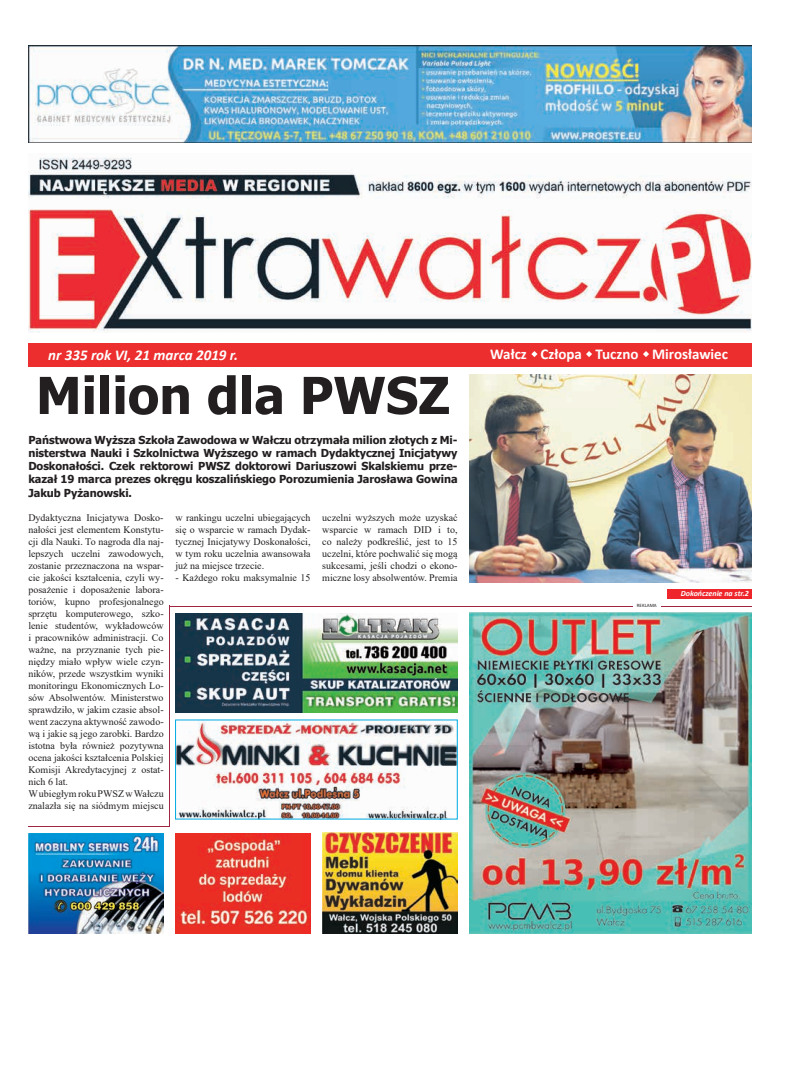
<style>
.page{position:relative;width:794px;height:1092px;background:#fff}
.page>*{position:absolute;margin:0;border:0;box-sizing:border-box;transform-origin:0 0}
.t1{font:700 51px "Tahoma";color:#231f20}
.t2{font:700 15px "Calibri";color:#fff}
.t3{font:italic 700 15px "Calibri";color:#fff}
.t4{font:700 11px/13.2px "Tahoma";letter-spacing:-.005em;color:#231f20;text-align:justify}
.t5{font:10px/12px "Times New Roman";color:#231f20;text-align:justify}
.t6{font:italic 700 8px "Calibri";color:#fff}
.t7{font:5px "Calibri";color:#231f20}
</style>
<div class="page">
<img style="left:322px;top:832px;width:135px;height:101px">
<img style="left:28px;top:833px;width:136px;height:100px">
<div style="left:28px;top:343px;width:723px;height:24px;background:#ec2e2e"></div>
<img style="left:177px;top:721px;width:278px;height:96px">
<svg style="left:531px;top:351px;width:6px;height:6px"></svg>
<svg style="left:586px;top:351px;width:6px;height:6px"></svg>
<svg style="left:643px;top:351px;width:6px;height:6px"></svg>
<img style="left:28px;top:45px;width:723px;height:98px">
<div style="left:667px;top:589px;width:84px;height:9px;background:#ee262c"></div>
<hr style="left:169px;top:605px;width:582px;height:1px;background:#a02540">
<div style="left:633px;top:603px;width:27px;height:5px;background:#fff"></div>
<img style="left:28px;top:157px;width:723px;height:176px">
<hr style="left:28px;top:826px;width:142px;height:1px;background:#a02540">
<img style="left:175px;top:833px;width:136px;height:100px">
<img style="left:469px;top:612px;width:282px;height:321px">
<hr style="left:169px;top:605px;width:1px;height:221px;background:#a02540">
<img style="left:175px;top:613px;width:282px;height:99px">
<img style="left:469px;top:375px;width:282px;height:208px">
<h2 class="t3" style="left:48px;top:344px;width:191px">nr 335 rok VI, 21 marca 2019 r.</h2>
<h2 class="t2" style="left:490px;top:343px;width:239px">Wałcz Człopa Tuczno Mirosławiec</h2>
<h1 class="t1" style="left:36px;top:359px;width:415px">Milion dla PWSZ</h1>
<p class="t4" style="left:28px;top:433px;width:431px">Państwowa Wyższa Szkoła Zawodowa w Wałczu otrzymała milion złotych z Mi&shy;nisterstwa Nauki i Szkolnictwa Wyższego w ramach Dydaktycznej Inicjatywy Doskonałości. Czek rektorowi PWSZ doktorowi Dariuszowi Skalskiemu prze&shy;kazał 19 marca prezes okręgu koszalińskiego Porozumienia Jarosława Gowina Jakub Pyżanowski.</p>
<p class="t5" style="left:28px;top:511px;width:137px;text-align:left">Dydaktyczna Inicjatywa Dosko&shy;nałości jest elementem Konstytu&shy;cji dla Nauki. To nagroda dla naj&shy;lepszych uczelni zawodowych, zostanie przeznaczona na wspar&shy;cie jakości kształcenia, czyli wy&shy;posażenie i doposażenie labora&shy;toriów, kupno profesjonalnego sprzętu komputerowego, szko&shy;lenie studentów, wykładowców i pracowników administracji. Co ważne, na przyznanie tych pie&shy;niędzy miało wpływ wiele czyn&shy;ników, przede wszystkim wyniki monitoringu Ekonomicznych Lo&shy;sów Absolwentów. Ministerstwo sprawdziło, w jakim czasie absol&shy;went zaczyna aktywność zawodo&shy;wą i jakie są jego zarobki. Bardzo istotna była również pozytywna ocena jakości kształcenia Polskiej<br>Komisji Akredytacyjnej z ostat&shy;nich 6 lat.<br>W ubiegłym roku PWSZ w Wałczu znalazła się na siódmym miejscu</p>
<p class="t5" style="left:175px;top:511px;width:137px">w rankingu uczelni ubiegających się o wsparcie w ramach Dydak&shy;tycznej Inicjatywy Doskonałości, w tym roku uczelnia awansowała już na miejsce trzecie.</p>
<p class="t5" style="left:175px;top:571px;width:137px">- Każdego roku maksymalnie 15</p>
<p class="t5" style="left:322px;top:511px;width:137px">uczelni wyższych może uzyskać wsparcie w ramach DID i to, co należy podkreślić, jest to 15 uczelni, które pochwalić się mogą sukcesami, jeśli chodzi o ekono&shy;miczne losy absolwentów. Premia</p>
<p class="t7" style="left:637px;top:602px;width:21px">REKLAMA</p>
<p class="t6" style="left:681px;top:587px;width:70px">Dokończenie na str.2</p>
</div>
